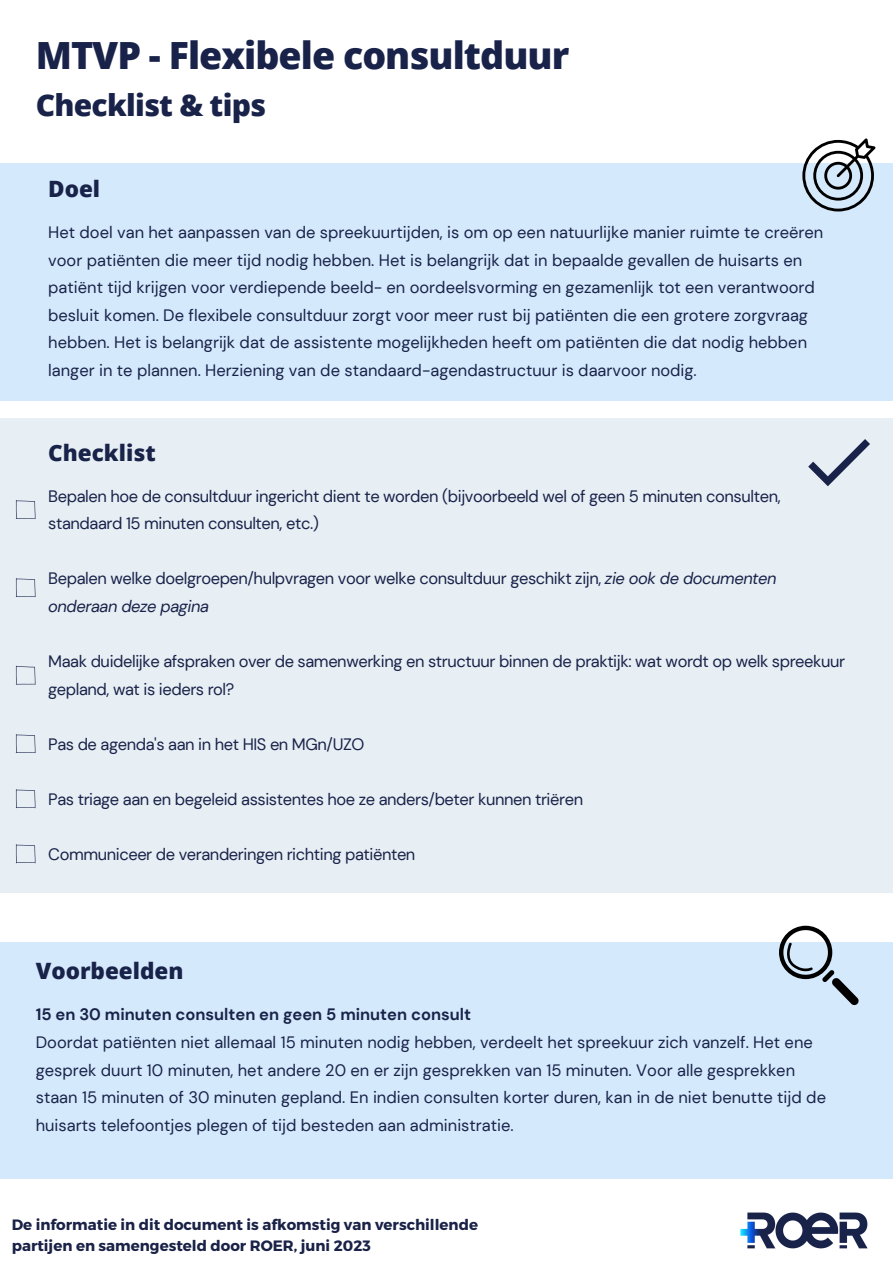
<style>
.page{position:relative;width:893px;height:1263px;background:#fff}
.page>*{position:absolute;margin:0;border:0;box-sizing:border-box;transform-origin:0 0}
.t1{font:800 37.5px "Open Sans";letter-spacing:-.025em;color:#19234a}
.t2{font:800 30px "Open Sans";letter-spacing:-.025em;color:#19234a}
.t3{font:800 22.5px "Open Sans";color:#19234a}
.t4{font:16.5px/27.6px "DM Sans";color:#19234a}
.t5{font:16.5px/27.6px "DM Sans";letter-spacing:-.025em;color:#19234a}
.t6{font:700 16.5px "DM Sans";color:#19234a}
.t7{font:700 15px/20.9px "Montserrat";color:#1a2247}
.s1{font-style:italic}
</style>
<div class="page">
<div style="left:0;top:163px;width:893px;height:238px;background:#d5e9fc"></div>
<div style="left:0;top:418px;width:893px;height:474px;background:#e8eff4"></div>
<svg style="left:802px;top:138px;width:73px;height:73px"></svg>
<svg style="left:16px;top:500px;width:19px;height:19px"></svg>
<svg style="left:16px;top:578px;width:19px;height:19px"></svg>
<svg style="left:16px;top:734px;width:19px;height:19px"></svg>
<svg style="left:16px;top:789px;width:19px;height:19px"></svg>
<svg style="left:16px;top:844px;width:19px;height:19px"></svg>
<svg style="left:16px;top:666px;width:19px;height:19px"></svg>
<svg style="left:808px;top:439px;width:62px;height:47px"></svg>
<div style="left:0;top:942px;width:893px;height:236px;background:#d5e9fc"></div>
<img style="left:740px;top:1212px;width:128px;height:37px">
<svg style="left:779px;top:926px;width:79px;height:79px"></svg>
<p class="t1" style="left:36px;top:29px;width:535px">MTVP - Flexibele consultduur</p>
<p class="t2" style="left:36px;top:84px;width:232px">Checklist &amp; tips</p>
<p class="t3" style="left:48px;top:173px;width:54px">Doel</p>
<p class="t4" style="left:48px;top:219px;width:776px">Het doel van het aanpassen van de spreekuurtijden, is om op een natuurlijke manier ruimte te creëren voor patiënten die meer tijd nodig hebben. Het is belangrijk dat in bepaalde gevallen de huisarts en patiënt tijd krijgen voor verdiepende beeld- en oordeelsvorming en gezamenlijk tot een verantwoord besluit komen. De flexibele consultduur zorgt voor meer rust bij patiënten die een grotere zorgvraag hebben. Het is belangrijk dat de assistente mogelijkheden heeft om patiënten die dat nodig hebben langer in te plannen. Herziening van de standaard-agendastructuur is daarvoor nodig.</p>
<p class="t3" style="left:48px;top:437px;width:109px">Checklist</p>
<p class="t5" style="left:48px;top:482px;width:734px">Bepalen hoe de consultduur ingericht dient te worden (bijvoorbeeld wel of geen 5 minuten consulten, standaard 15 minuten consulten, etc.)</p>
<p class="t5" style="left:48px;top:565px;width:730px">Bepalen welke doelgroepen/hulpvragen voor welke consultduur geschikt zijn, <span class="s1">zie ook de documenten onderaan deze pagina</span></p>
<p class="t5" style="left:48px;top:648px;width:798px">Maak duidelijke afspraken over de samenwerking en structuur binnen de praktijk: wat wordt op welk spreekuur gepland, wat is ieders rol?</p>
<p class="t5" style="left:48px;top:730px;width:318px">Pas de agenda's aan in het HIS en MGn/UZO</p>
<p class="t5" style="left:48px;top:785px;width:536px">Pas triage aan en begeleid assistentes hoe ze anders/beter kunnen triëren</p>
<p class="t5" style="left:48px;top:841px;width:369px">Communiceer de veranderingen richting patiënten</p>
<p class="t3" style="left:36px;top:955px;width:149px">Voorbeelden</p>
<p class="t6" style="left:36px;top:1004px;width:437px">15 en 30 minuten consulten en geen 5 minuten consult</p>
<p class="t4" style="left:36px;top:1028px;width:792px">Doordat patiënten niet allemaal 15 minuten nodig hebben, verdeelt het spreekuur zich vanzelf. Het ene gesprek duurt 10 minuten, het andere 20 en er zijn gesprekken van 15 minuten. Voor alle gesprekken staan 15 minuten of 30 minuten gepland. En indien consulten korter duren, kan in de niet benutte tijd de huisarts telefoontjes plegen of tijd besteden aan administratie.</p>
<p class="t7" style="left:12px;top:1214px;width:468px">De informatie in dit document is afkomstig van verschillende partijen en samengesteld door ROER, juni 2023</p>
</div>
